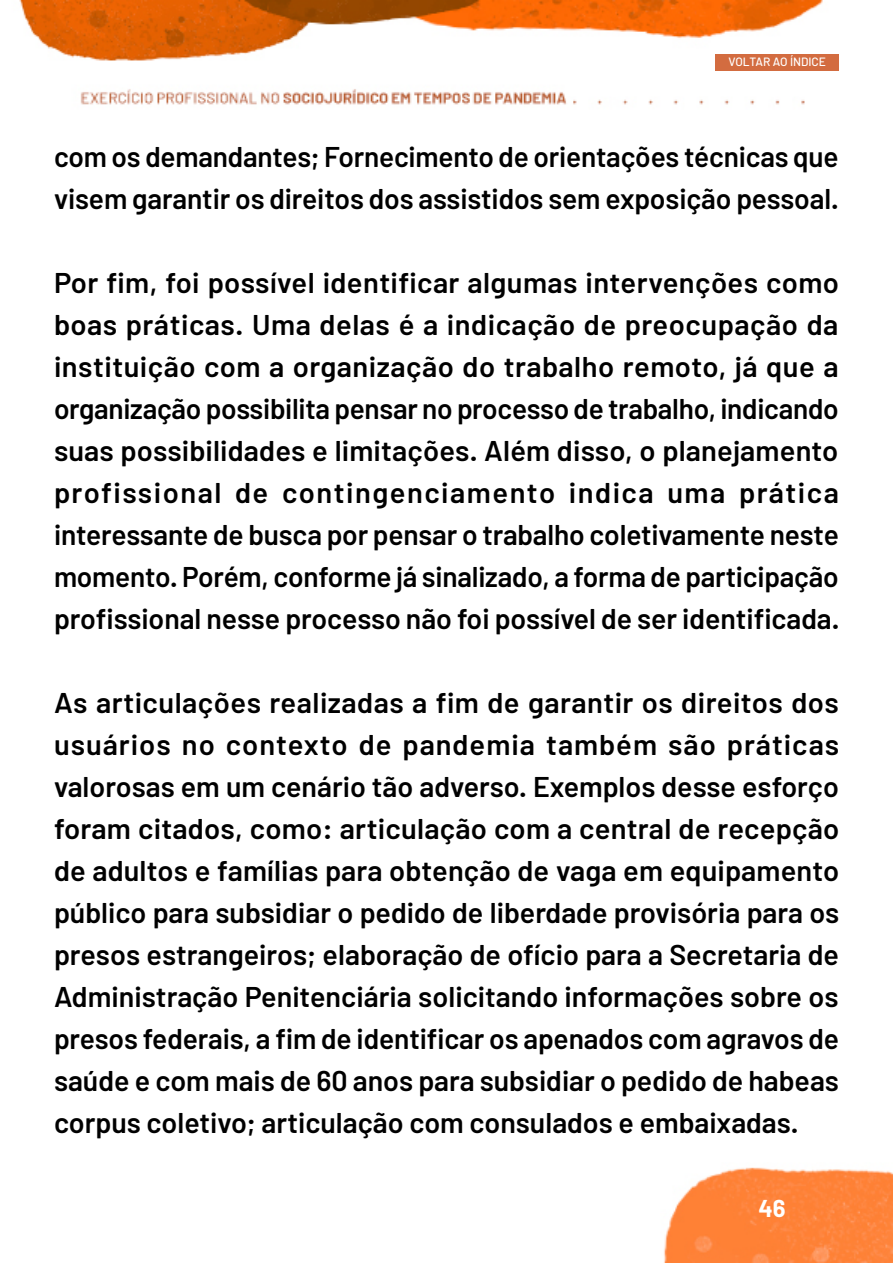
<style>
.page{position:relative;width:893px;height:1263px;background:#fff}
.page>*{position:absolute;margin:0;border:0;box-sizing:border-box;transform-origin:0 0}
.t1{font:600 28.5px/42px "Barlow";letter-spacing:-.005em;color:#000;text-align:justify}
.t2{font:700 23.85px "Barlow";color:#fff}
.t3{font:500 12px "Barlow";color:#fff}
</style>
<div class="page">
<img style="left:19px;top:0;width:804px;height:105px">
<img style="left:664px;top:1167px;width:229px;height:96px">
<div style="left:716px;top:54px;width:123px;height:17px;background:#d36c40"></div>
<p class="t3" style="left:728px;top:54px;width:99px">VOLTAR AO ÍNDICE</p>
<p class="t1" style="left:54px;top:135px;width:786px">com os demandantes; Fornecimento de orientações técnicas que visem garantir os direitos dos assistidos sem exposição pessoal.</p>
<p class="t1" style="left:54px;top:261px;width:787px">Por fim, foi possível identificar algumas intervenções como boas práticas. Uma delas é a indicação de preocupação da instituição com a organização do trabalho remoto, já que a organização possibilita pensar no processo de trabalho, indicando suas possibilidades e limitações. Além disso, o planejamento profissional de contingenciamento indica uma prática interessante de busca por pensar o trabalho coletivamente neste momento. Porém, conforme já sinalizado, a forma de participação profissional nesse processo não foi possível de ser identificada.</p>
<p class="t1" style="left:54px;top:681px;width:787px">As articulações realizadas a fim de garantir os direitos dos usuários no contexto de pandemia também são práticas valorosas em um cenário tão adverso. Exemplos desse esforço foram citados, como: articulação com a central de recepção de adultos e famílias para obtenção de vaga em equipamento público para subsidiar o pedido de liberdade provisória para os presos estrangeiros; elaboração de ofício para a Secretaria de Administração Penitenciária solicitando informações sobre os presos federais, a fim de identificar os apenados com agravos de saúde e com mais de 60 anos para subsidiar o pedido de habeas corpus coletivo; articulação com consulados e embaixadas.</p>
<p class="t2" style="left:758px;top:1193px;width:29px">46</p>
</div>
